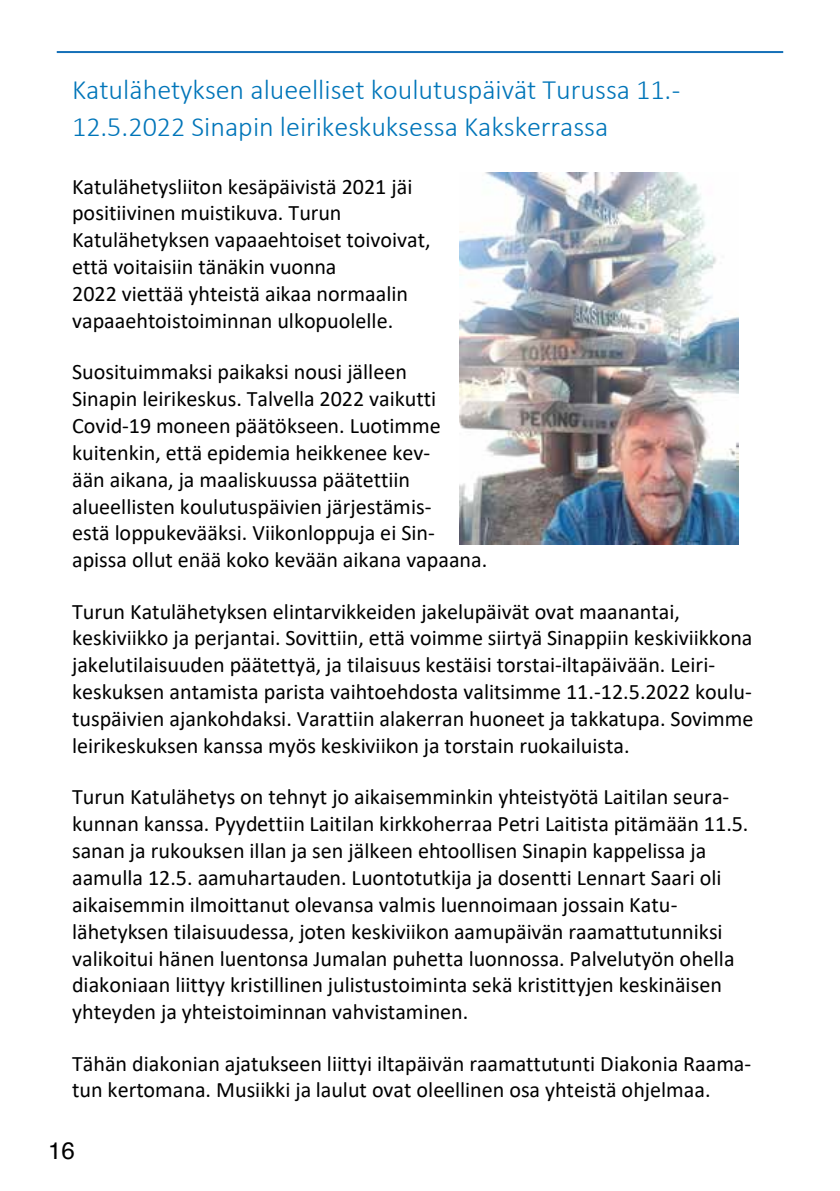
<style>
.page{position:relative;width:840px;height:1191px;background:#fff}
.page>*{position:absolute;margin:0;border:0;box-sizing:border-box;transform-origin:0 0}
.t1{font:300 28px/37.2px "Calibri";color:#0075b9}
.t2{font:24px "Helvetica";color:#000}
.t3{font:22px/26.8px "Calibri";color:#000}
</style>
<div class="page">
<hr style="left:57px;top:51px;width:725px;height:2px;background:#1570b8">
<img style="left:459px;top:172px;width:279px;height:372px">
<p class="t1" style="left:72px;top:70px;width:609px">Katulähetyksen alueelliset koulutuspäivät Turussa 11.-<br>12.5.2022 Sinapin leirikeskuksessa Kakskerrassa</p>
<p class="t3" style="left:72px;top:172px;width:360px">Katulähetysliiton kesäpäivistä 2021 jäi positiivinen muistikuva. Turun Katulähetyksen vapaaehtoiset toivoivat, että voitaisiin tänäkin vuonna<br>2022 viettää yhteistä aikaa normaalin vapaaehtoistoiminnan ulkopuolelle.</p>
<p class="t3" style="left:72px;top:358px;width:416px">Suosituimmaksi paikaksi nousi jälleen<br>Sinapin leirikeskus. Talvella 2022 vaikutti Covid-19 moneen päätökseen. Luotimme kuitenkin, että epidemia heikkenee kev-<br>ään aikana, ja maaliskuussa päätettiin alueellisten koulutuspäivien järjestämis-<br>estä loppukevääksi. Viikonloppuja ei Sin&shy;apissa ollut enää koko kevään aikana vapaana.</p>
<p class="t3" style="left:72px;top:597px;width:682px">Turun Katulähetyksen elintarvikkeiden jakelupäivät ovat maanantai, keskiviikko ja perjantai. Sovittiin, että voimme siirtyä Sinappiin keskiviikkona jakelutilaisuuden päätettyä, ja tilaisuus kestäisi torstai-iltapäivään. Leiri&shy;keskuksen antamista parista vaihtoehdosta valitsimme 11.-12.5.2022 koulu&shy;tuspäivien ajankohdaksi. Varattiin alakerran huoneet ja takkatupa. Sovimme leirikeskuksen kanssa myös keskiviikon ja torstain ruokailuista.</p>
<p class="t3" style="left:72px;top:783px;width:677px">Turun Katulähetys on tehnyt jo aikaisemminkin yhteistyötä Laitilan seura&shy;kunnan kanssa. Pyydettiin Laitilan kirkkoherraa Petri Laitista pitämään 11.5. sanan ja rukouksen illan ja sen jälkeen ehtoollisen Sinapin kappelissa ja aamulla 12.5. aamuhartauden. Luontotutkija ja dosentti Lennart Saari oli aikaisemmin ilmoittanut olevansa valmis luennoimaan jossain Katu&shy;lähetyksen tilaisuudessa, joten keskiviikon aamupäivän raamattutunniksi valikoitui hänen luentonsa Jumalan puhetta luonnossa. Palvelutyön ohella diakoniaan liittyy kristillinen julistustoiminta sekä kristittyjen keskinäisen yhteyden ja yhteistoiminnan vahvistaminen.</p>
<p class="t3" style="left:72px;top:1049px;width:680px">Tähän diakonian ajatukseen liittyi iltapäivän raamattutunti Diakonia Raama&shy;tun kertomana. Musiikki ja laulut ovat oleellinen osa yhteistä ohjelmaa.</p>
<p class="t2" style="left:48px;top:1131px;width:28px">16</p>
</div>
